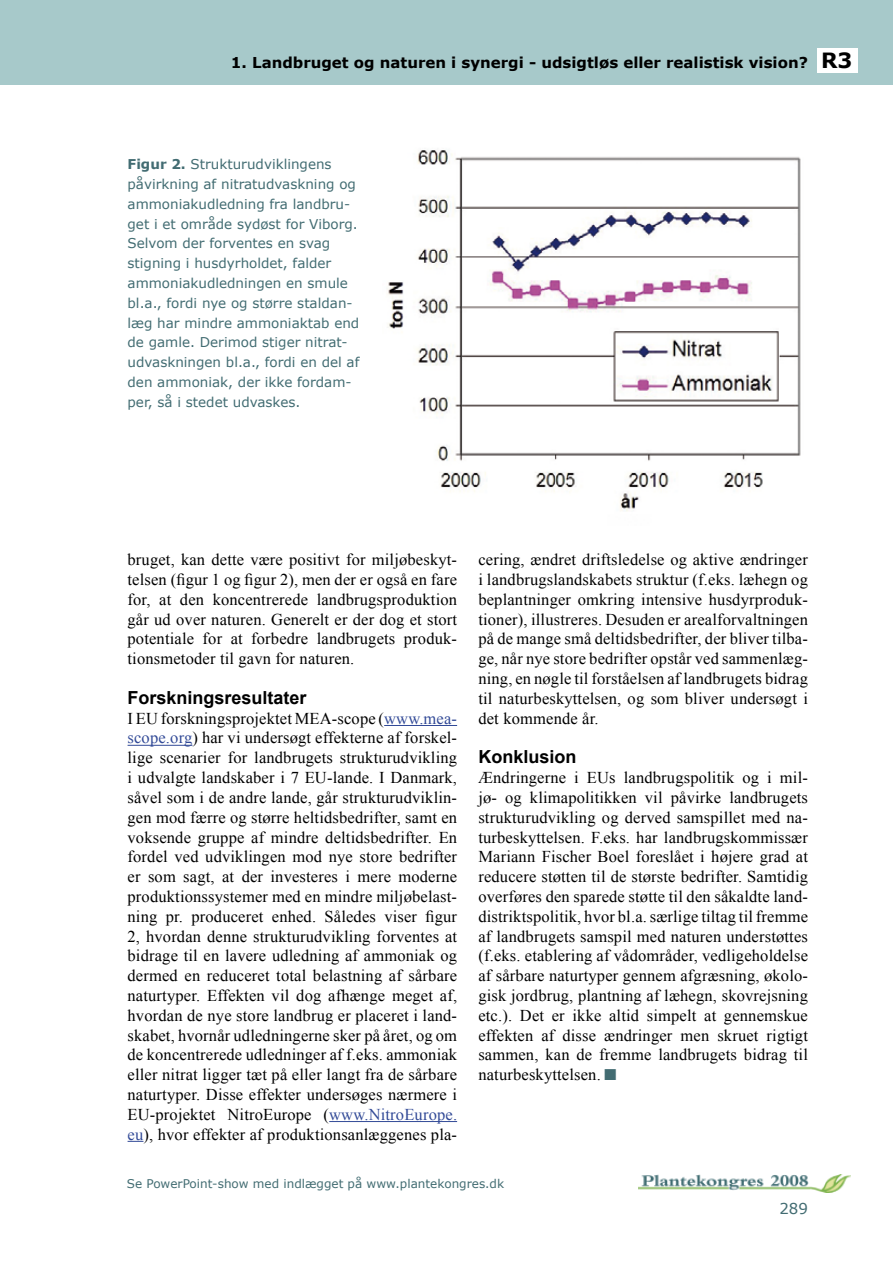
<style>
.page{position:relative;width:893px;height:1263px;background:#fff}
.page>*{position:absolute;margin:0;border:0;box-sizing:border-box;transform-origin:0 0}
.t1{font:24px "Times New Roman";color:#426c72}
.t2{font:700 18px "Arial";color:#000}
.t3{font:16.5px/19.8px "Times New Roman";letter-spacing:.01em;color:#000;text-align:justify}
.t4{font:700 15px "Verdana";color:#000}
.t5{font:15px "Verdana";color:#426c72}
.t6{font:13.5px/19.8px "Verdana";color:#426c72}
.t7{font:12px "Verdana";color:#426c72}
.s1{font-size:21px}
.s2{font-weight:700}
.s3{color:#324a97}
</style>
<div class="page">
<div style="left:0;top:0;width:893px;height:85px;background:#a7c9ca"></div>
<img style="left:638px;top:1174px;width:213px;height:18px">
<div style="left:817px;top:48px;width:40px;height:24px;background:#fff"></div>
<hr style="left:384px;top:725px;width:73px;height:1px;background:#324a97">
<hr style="left:128px;top:745px;width:64px;height:1px;background:#324a97">
<hr style="left:329px;top:1121px;width:128px;height:1px;background:#324a97">
<svg style="left:128px;top:1141px;width:15px;height:1px"></svg>
<img style="left:387px;top:150px;width:414px;height:361px">
<p class="t4" style="left:231px;top:53px;width:623px">1. Landbruget og naturen i synergi - udsigtløs eller realistisk vision? <span class="s1">R3</span></p>
<p class="t6" style="left:128px;top:154px;width:233px"><span class="s2">Figur 2.</span> Strukturudviklingens påvirkning af nitratudvaskning og ammoniakudledning fra landbru&shy;get i et område sydøst for Viborg.<br>Selvom der forventes en svag stigning i husdyrholdet, falder ammoniakudledningen en smule bl.a., fordi nye og større staldan&shy;læg har mindre ammoniaktab end de gamle. Derimod stiger nitrat&shy;udvaskningen bl.a., fordi en del af den ammoniak, der ikke fordam&shy;per, så i stedet udvaskes.</p>
<p class="t3" style="left:128px;top:550px;width:331px">bruget, kan dette være positivt for miljøbeskyt&shy;telsen (figur 1 og figur 2), men der er også en fare for, at den koncentrerede landbrugsproduktion går ud over naturen. Generelt er der dog et stort potentiale for at forbedre landbrugets produk&shy;tionsmetoder til gavn for naturen.</p>
<p class="t2" style="left:128px;top:686px;width:181px">Forskningsresultater</p>
<p class="t3" style="left:128px;top:708px;width:331px">I EU forskningsprojektet MEA-scope (<span class="s3">www.mea&shy;scope.org</span>) har vi undersøgt effekterne af forskel&shy;lige scenarier for landbrugets strukturudvikling i udvalgte landskaber i 7 EU-lande. I Danmark, såvel som i de andre lande, går strukturudviklin&shy;gen mod færre og større heltidsbedrifter, samt en voksende gruppe af mindre deltidsbedrifter. En fordel ved udviklingen mod nye store bedrifter er som sagt, at der investeres i mere moderne produktionssystemer med en mindre miljøbelast&shy;ning pr. produceret enhed. Således viser figur 2, hvordan denne strukturudvikling forventes at bidrage til en lavere udledning af ammoniak og dermed en reduceret total belastning af sårbare naturtyper. Effekten vil dog afhænge meget af, hvordan de nye store landbrug er placeret i land&shy;skabet, hvornår udledningerne sker på året, og om de koncentrerede udledninger af f.eks. ammoniak eller nitrat ligger tæt på eller langt fra de sårbare naturtyper. Disse effekter undersøges nærmere i EU-projektet NitroEurope (<span class="s3">www.NitroEurope. eu</span>), hvor effekter af produktionsanlæggenes pla-</p>
<p class="t3" style="left:478px;top:550px;width:331px">cering, ændret driftsledelse og aktive ændringer i landbrugslandskabets struktur (f.eks. læhegn og beplantninger omkring intensive husdyrproduk&shy;tioner), illustreres. Desuden er arealforvaltningen på de mange små deltidsbedrifter, der bliver tilba&shy;ge, når nye store bedrifter opstår ved sammenlæg&shy;ning, en nøgle til forståelsen af landbrugets bidrag til naturbeskyttelsen, og som bliver undersøgt i det kommende år.</p>
<p class="t2" style="left:478px;top:745px;width:100px">Konklusion</p>
<p class="t3" style="left:478px;top:767px;width:331px">Ændringerne i EUs landbrugspolitik og i mil&shy;jø- og klimapolitikken vil påvirke landbrugets strukturudvikling og derved samspillet med na&shy;turbeskyttelsen. F.eks. har landbrugskommissær Mariann Fischer Boel foreslået i højere grad at reducere støtten til de største bedrifter. Samtidig overføres den sparede støtte til den såkaldte land&shy;distriktspolitik, hvor bl.a. særlige tiltag til fremme af landbrugets samspil med naturen understøttes (f.eks. etablering af vådområder, vedligeholdelse af sårbare naturtyper gennem afgræsning, økolo&shy;gisk jordbrug, plantning af læhegn, skovrejsning etc.). Det er ikke altid simpelt at gennemskue effekten af disse ændringer men skruet rigtigt sammen, kan de fremme landbrugets bidrag til naturbeskyttelsen.</p>
<p class="t1" style="left:603px;top:1056px;width:16px">■</p>
<p class="t7" style="left:127px;top:1176px;width:379px">Se PowerPoint-show med indlægget på www.plantekongres.dk</p>
<p class="t5" style="left:779px;top:1199px;width:30px">289</p>
</div>
